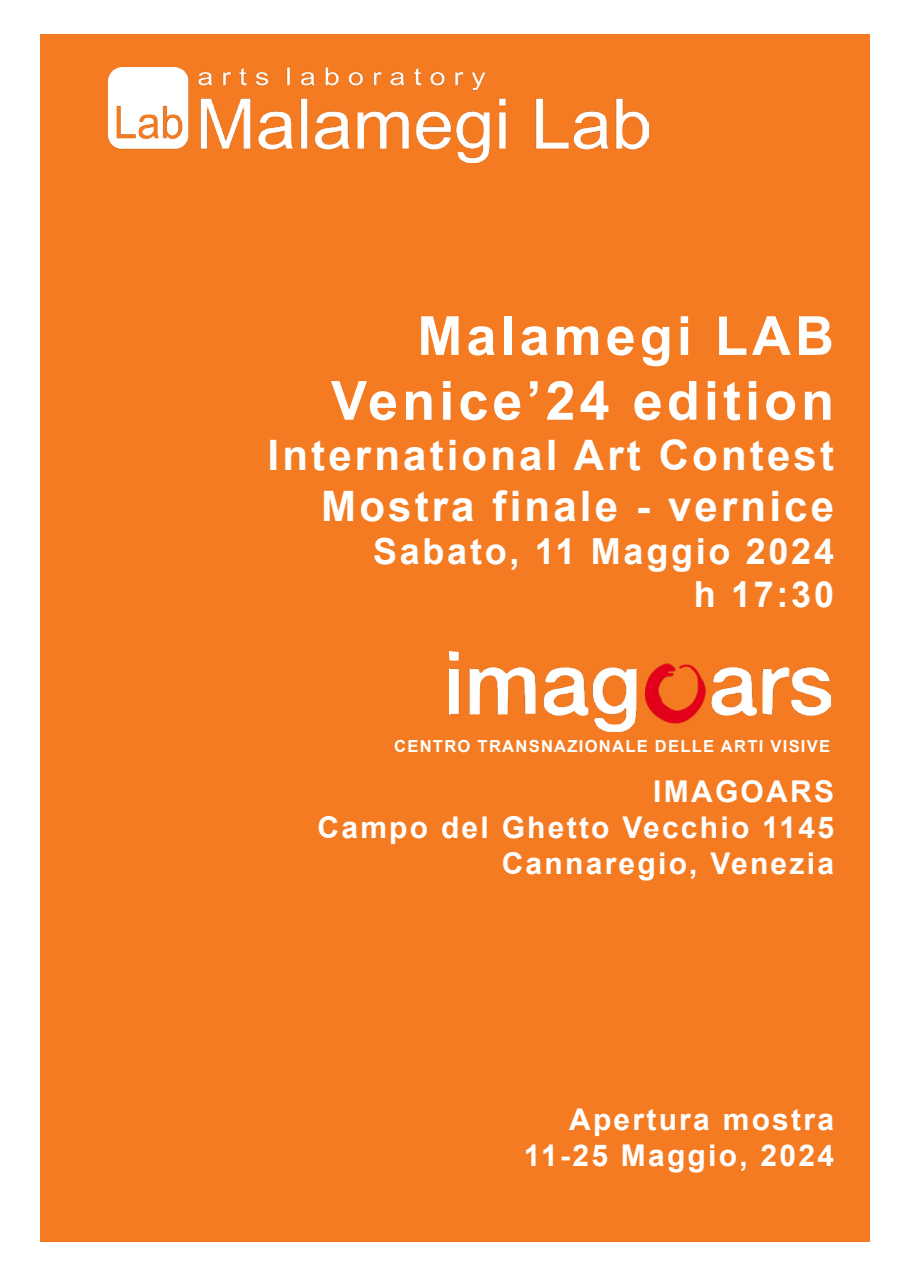
<style>
.page{position:relative;width:910px;height:1276px;background:#fff}
.page>*{position:absolute;margin:0;border:0;box-sizing:border-box;transform-origin:0 0}
.t1{font:700 54px "Arial";letter-spacing:.075em;color:#fff}
.t2{font:700 42px "Arial";letter-spacing:.075em;color:#fff}
.t3{font:700 36px "Arial";letter-spacing:.075em;color:#fff}
.t4{font:700 30px "Arial";letter-spacing:.075em;color:#fff}
.t5{font:700 16.5px "Arial";letter-spacing:.075em;color:#fff}
</style>
<div class="page">
<div style="left:40px;top:34px;width:830px;height:1208px;background:#f47b21"></div>
<img style="left:108px;top:68px;width:540px;height:94px">
<img style="left:449px;top:651px;width:381px;height:80px">
<p class="t1" style="left:417px;top:300px;width:418px">Malamegi LAB</p>
<p class="t1" style="left:331px;top:365px;width:504px">Venice’24 edition</p>
<p class="t2" style="left:268px;top:428px;width:568px">International Art Contest</p>
<p class="t2" style="left:321px;top:478px;width:514px">Mostra finale - vernice</p>
<p class="t3" style="left:373px;top:527px;width:462px">Sabato, 11 Maggio 2024</p>
<p class="t3" style="left:694px;top:570px;width:142px">h 17:30</p>
<p class="t5" style="left:394px;top:735px;width:438px">CENTRO TRANSNAZIONALE DELLE ARTI VISIVE</p>
<p class="t4" style="left:653px;top:771px;width:182px">IMAGOARS</p>
<p class="t4" style="left:317px;top:807px;width:518px">Campo del Ghetto Vecchio 1145</p>
<p class="t4" style="left:502px;top:843px;width:334px">Cannaregio, Venezia</p>
<p class="t4" style="left:569px;top:1099px;width:266px">Apertura mostra</p>
<p class="t4" style="left:524px;top:1135px;width:312px">11-25 Maggio, 2024</p>
</div>
